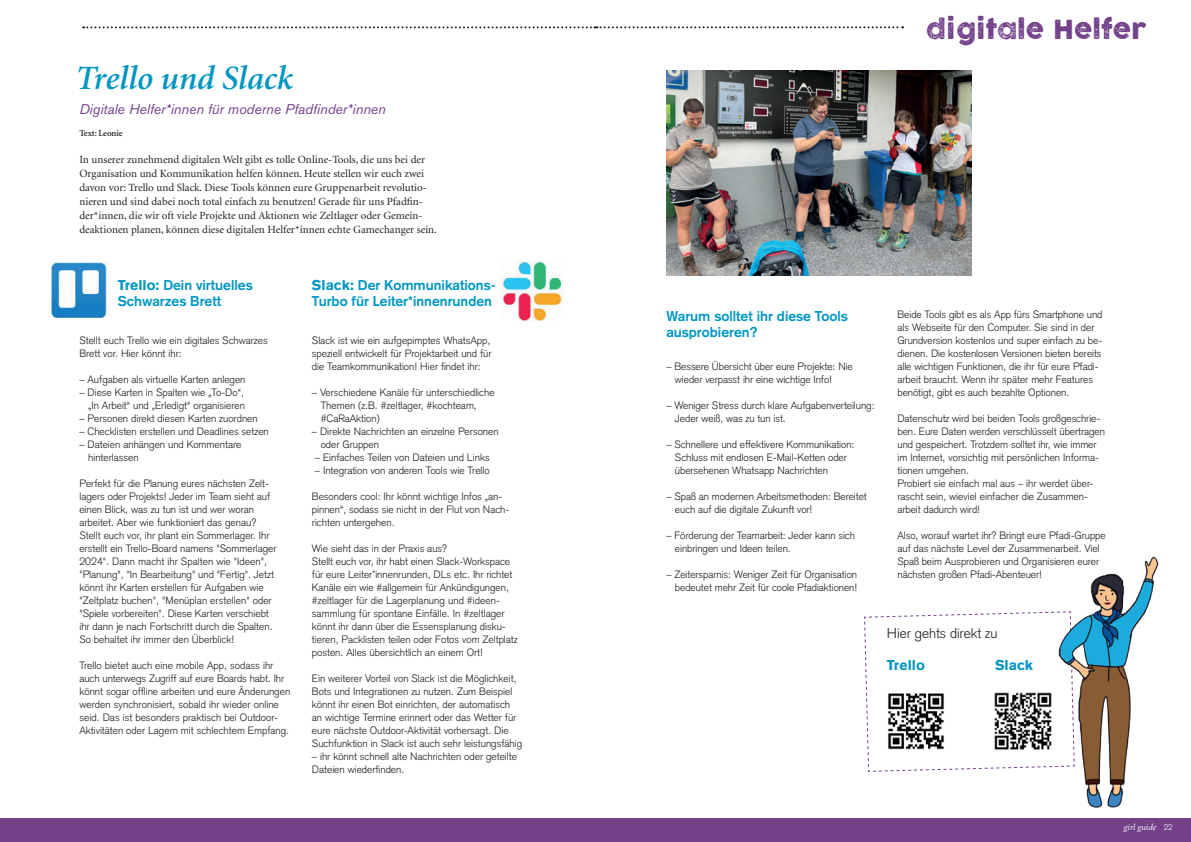
<style>
.page{position:relative;width:1191px;height:842px;background:#fff}
.page>*{position:absolute;margin:0;border:0;box-sizing:border-box;transform-origin:0 0}
.t1{font:italic 600 34px "Minion";color:#0096c1}
.t2{font:26px "COCOGOOSELETTERPRESS";letter-spacing:.01em;color:#73408a}
.t3{font:700 14px/16px "Akzidenz Grotesk";color:#0096c1}
.t4{font:italic 14px "Akzidenz Grotesk BE";color:#73408a}
.t5{font:300 14px "Akzidenz Grotesk";color:#231f20}
.t6{font:900 14px "Akzidenz Grotesk";color:#0096c1}
.t7{font:11px/14px "Minion";color:#231f20}
.t8{font:300 10.5px/13px "Akzidenz Grotesk";color:#231f20}
.t9{font:italic 9px "Minion";color:#fff}
.t10{font:600 9px "Minion";letter-spacing:-.01em;color:#231f20}
.s1{font-weight:900}
.s2{font-family:"Akzidenz Grotesk";font-weight:300;font-style:normal;font-size:8px}
</style>
<div class="page">
<img style="left:501px;top:262px;width:62px;height:58px">
<div style="left:0;top:819px;width:1191px;height:23px;background:#73408a"></div>
<img style="left:50px;top:262px;width:58px;height:55px">
<svg style="left:864px;top:611px;width:190px;height:161px"></svg>
<img style="left:1054px;top:556px;width:105px;height:252px">
<img style="left:666px;top:71px;width:305px;height:204px">
<svg style="left:83px;top:26px;width:820px;height:2px"></svg>
<h1 class="t1" style="left:76px;top:61px;width:218px">Trello und Slack</h1>
<h3 class="t4" style="left:79px;top:101px;width:308px">Digitale Helfer*innen für moderne Pfadfinder*innen</h3>
<p class="t7" style="left:79px;top:153px;width:359px">In unserer zunehmend digitalen Welt gibt es tolle Online-Tools, die uns bei der Organisation und Kommunikation helfen können. Heute stellen wir euch zwei davon vor: Trello und Slack. Diese Tools können eure Gruppenarbeit revolutio&shy;nieren und sind dabei noch total einfach zu benutzen! Gerade für uns Pfadfin&shy;der*innen, die wir oft viele Projekte und Aktionen wie Zeltlager oder Gemein&shy;deaktionen planen, können diese digitalen Helfer*innen echte Gamechanger sein.</p>
<p class="t10" style="left:79px;top:128px;width:45px">Text: Leonie</p>
<h3 class="t3" style="left:118px;top:277px;width:136px"><span class="s1">Trello:</span> Dein virtuelles<br>Schwarzes Brett</h3>
<p class="t8" style="left:79px;top:334px;width:190px">Stellt euch Trello wie ein digitales Schwarzes<br>Brett vor. Hier könnt ihr:</p>
<p class="t8" style="left:79px;top:373px;width:168px">– Aufgaben als virtuelle Karten anlegen</p>
<p class="t8" style="left:79px;top:386px;width:167px;text-align:right">– Diese Karten in Spalten wie „To-Do“, „In Arbeit“ und „Erledigt“ organisieren</p>
<p class="t8" style="left:79px;top:412px;width:180px">– Personen direkt diesen Karten zuordnen</p>
<p class="t8" style="left:79px;top:425px;width:191px">– Checklisten erstellen und Deadlines setzen</p>
<p class="t8" style="left:88px;top:438px;width:155px;text-indent:-9px">– Dateien anhängen und Kommentare hinterlassen</p>
<p class="t8" style="left:79px;top:477px;width:199px">Perfekt für die Planung eures nächsten Zelt&shy;lagers oder Projekts! Jeder im Team sieht auf einen Blick, was zu tun ist und wer woran arbeitet. Aber wie funktioniert das genau?<br>Stellt euch vor, ihr plant ein Sommerlager. Ihr erstellt ein Trello-Board namens "Sommerlager 2024". Dann macht ihr Spalten wie "Ideen", "Planung", "In Bearbeitung" und "Fertig". Jetzt könnt ihr Karten erstellen für Aufgaben wie "Zeltplatz buchen", "Menüplan erstellen" oder "Spiele vorbereiten". Diese Karten verschiebt ihr dann je nach Fortschritt durch die Spalten.<br>So behaltet ihr immer den Überblick!</p>
<p class="t8" style="left:79px;top:659px;width:212px">Trello bietet auch eine mobile App, sodass ihr auch unterwegs Zugriff auf eure Boards habt. Ihr könnt sogar offline arbeiten und eure Änderungen werden synchronisiert, sobald ihr wieder online seid. Das ist besonders praktisch bei Outdoor-Aktivitäten oder Lagern mit schlechtem Empfang.</p>
<h3 class="t3" style="left:312px;top:277px;width:185px"><span class="s1">Slack:</span> Der Kommunikations-<br>Turbo für Leiter*innenrunden</h3>
<p class="t8" style="left:312px;top:334px;width:181px;text-align:justify">Slack ist wie ein aufgepimptes WhatsApp, speziell entwickelt für Projektarbeit und für die Teamkommunikation! Hier findet ihr:</p>
<p class="t8" style="left:321px;top:386px;width:175px;text-indent:-9px">– Verschiedene Kanäle für unterschiedliche<br>Themen (z.B. #zeltlager, #kochteam, #CaRaAktion)</p>
<p class="t8" style="left:321px;top:425px;width:179px;text-indent:-9px">– Direkte Nachrichten an einzelne Personen oder Gruppen</p>
<p class="t8" style="left:315px;top:451px;width:176px">– Einfaches Teilen von Dateien und Links</p>
<p class="t8" style="left:315px;top:464px;width:176px">– Integration von anderen Tools wie Trello</p>
<p class="t8" style="left:312px;top:490px;width:199px">Besonders cool: Ihr könnt wichtige Infos „an&shy;pinnen“, sodass sie nicht in der Flut von Nach&shy;richten untergehen.</p>
<p class="t8" style="left:312px;top:542px;width:207px">Wie sieht das in der Praxis aus?<br>Stellt euch vor, ihr habt einen Slack-Workspace für eure Leiter*innenrunden, DLs etc. Ihr richtet Kanäle ein wie #allgemein für Ankündigungen, #zeltlager für die Lagerplanung und #ideen&shy;sammlung für spontane Einfälle. In #zeltlager könnt ihr dann über die Essensplanung disku&shy;tieren, Packlisten teilen oder Fotos vom Zeltplatz posten. Alles übersichtlich an einem Ort!</p>
<p class="t8" style="left:312px;top:672px;width:212px">Ein weiterer Vorteil von Slack ist die Möglichkeit, Bots und Integrationen zu nutzen. Zum Beispiel könnt ihr einen Bot einrichten, der automatisch an wichtige Termine erinnert oder das Wetter für eure nächste Outdoor-Aktivität vorhersagt. Die Suchfunktion in Slack ist auch sehr leistungsfähig</p>
<p class="t8" style="left:312px;top:750px;width:207px">– ihr könnt schnell alte Nachrichten oder geteilte<br>Dateien wiederfinden.</p>
<h2 class="t2" style="left:926px;top:14px;width:221px">digitale Helfer</h2>
<h3 class="t3" style="left:666px;top:308px;width:183px">Warum solltet ihr diese Tools ausprobieren?</h3>
<p class="t8" style="left:675px;top:360px;width:179px;text-indent:-9px">– Bessere Übersicht über eure Projekte: Nie wieder verpasst ihr eine wichtige Info!</p>
<p class="t8" style="left:675px;top:399px;width:201px;text-indent:-9px">– Weniger Stress durch klare Aufgabenverteilung:<br>Jeder weiß, was zu tun ist.</p>
<p class="t8" style="left:675px;top:438px;width:181px;text-indent:-9px">– Schnellere und effektivere Kommunikation:<br>Schluss mit endlosen E-Mail-Ketten oder übersehenen Whatsapp Nachrichten</p>
<p class="t8" style="left:675px;top:490px;width:193px;text-indent:-9px">– Spaß an modernen Arbeitsmethoden: Bereitet euch auf die digitale Zukunft vor!</p>
<p class="t8" style="left:675px;top:529px;width:181px;text-indent:-9px">– Förderung der Teamarbeit: Jeder kann sich einbringen und Ideen teilen.</p>
<p class="t8" style="left:666px;top:568px;width:192px;text-align:right">– Zeitersparnis: Weniger Zeit für Organisation bedeutet mehr Zeit für coole Pfadiaktionen!</p>
<p class="t8" style="left:897px;top:308px;width:206px">Beide Tools gibt es als App fürs Smartphone und als Webseite für den Computer. Sie sind in der Grundversion kostenlos und super einfach zu be&shy;dienen. Die kostenlosen Versionen bieten bereits alle wichtigen Funktionen, die ihr für eure Pfadi&shy;arbeit braucht. Wenn ihr später mehr Features benötigt, gibt es auch bezahlte Optionen.</p>
<p class="t8" style="left:897px;top:412px;width:209px">Datenschutz wird bei beiden Tools großgeschrie&shy;ben. Eure Daten werden verschlüsselt übertragen und gespeichert. Trotzdem solltet ihr, wie immer im Internet, vorsichtig mit persönlichen Informa&shy;tionen umgehen.<br>Probiert sie einfach mal aus – ihr werdet über&shy;rascht sein, wieviel einfacher die Zusammen&shy;arbeit dadurch wird!</p>
<p class="t8" style="left:897px;top:529px;width:210px">Also, worauf wartet ihr? Bringt eure Pfadi-Gruppe auf das nächste Level der Zusammenarbeit. Viel Spaß beim Ausprobieren und Organisieren eurer nächsten großen Pfadi-Abenteuer!</p>
<h3 class="t5" style="left:887px;top:625px;width:112px">Hier gehts direkt zu</h3>
<h3 class="t6" style="left:887px;top:657px;width:39px">Trello</h3>
<h3 class="t6" style="left:995px;top:657px;width:40px">Slack</h3>
<p class="t9" style="left:1123px;top:823px;width:51px">girl guide <span class="s2">22</span></p>
</div>
